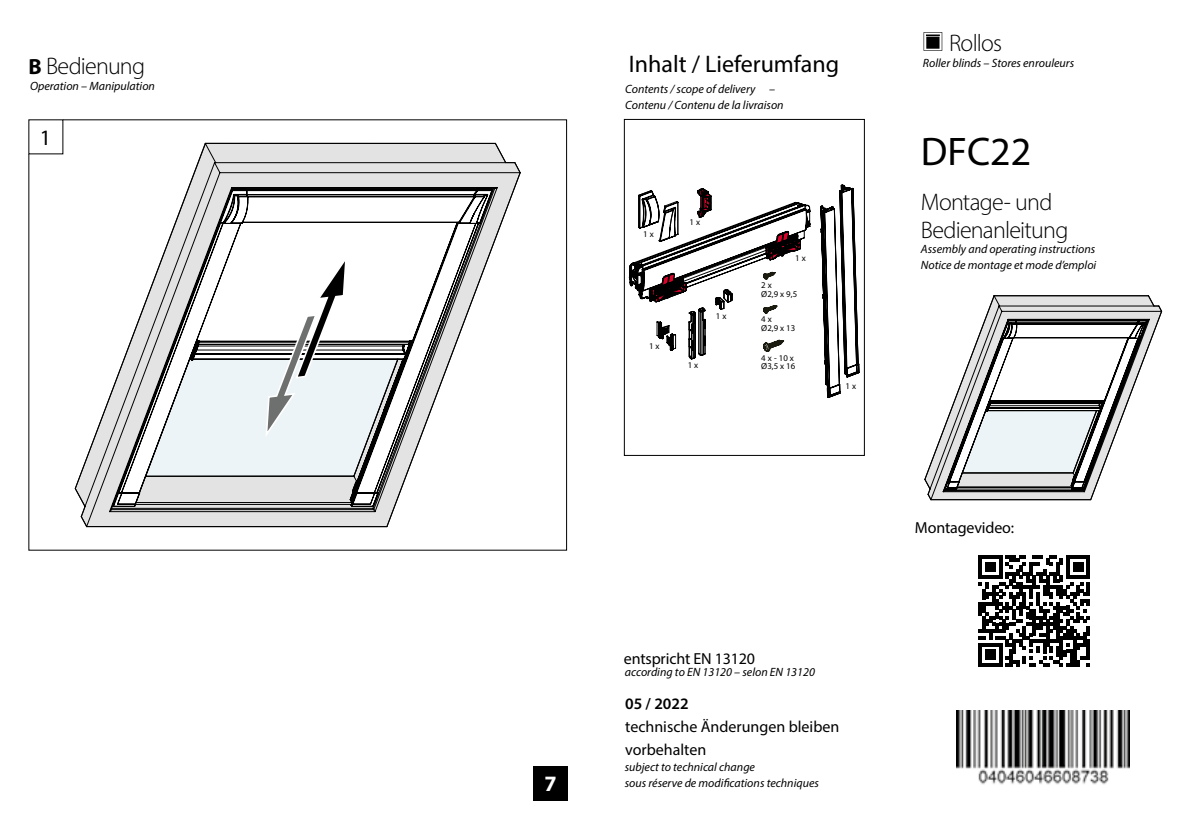
<style>
.page{position:relative;width:1191px;height:840px;background:#fff}
.page>*{position:absolute;margin:0;border:0;box-sizing:border-box;transform-origin:0 0}
.t1{font:40px "Myriad Pro";color:#000}
.t2{font:300 24px/28px "Myriad Pro";letter-spacing:-.03em;color:#000}
.t3{font:24px "Myriad Pro";color:#000}
.t4{font:22px "Myriad Pro";color:#000}
.t5{font:700 22px "Myriad Pro";color:#fff}
.t6{font:16px/22.6px "Myriad Pro";color:#000}
.t7{font:600 16px "Myriad Pro";color:#000}
.t8{font:italic 12px/16px "Myriad Pro";color:#000}
.t9{font:8.8px/8.8px "Myriad Pro";color:#000}
.s1{font-weight:700;font-size:22px}
</style>
<div class="page">
<svg style="left:924px;top:295px;width:238px;height:205px"></svg>
<div style="left:624px;top:119px;width:241px;height:336px;border:1px solid #000"></div>
<svg style="left:75px;top:143px;width:446px;height:384px"></svg>
<svg style="left:146px;top:252px;width:252px;height:224px"></svg>
<img style="left:956px;top:710px;width:173px;height:75px">
<svg style="left:820px;top:185px;width:39px;height:212px"></svg>
<svg style="left:629px;top:188px;width:181px;height:171px"></svg>
<div style="left:533px;top:765px;width:34px;height:34px;background:#000"></div>
<svg style="left:923px;top:32px;width:19px;height:19px"></svg>
<svg style="left:978px;top:555px;width:112px;height:111px"></svg>
<h2 class="t2" style="left:28px;top:51px;width:118px"><span class="s1">B</span> Bedienung</h2>
<p class="t8" style="left:30px;top:77px;width:126px">Operation – Manipulation</p>
<h2 class="t2" style="left:27px;top:55px;width:118px"><span class="s1">B</span> Bedienung</h2>
<p class="t8" style="left:29px;top:81px;width:126px">Operation – Manipulation</p>
<h2 class="t3" style="left:629px;top:49px;width:212px">Inhalt / Lieferumfang</h2>
<p class="t8" style="left:625px;top:81px;width:160px">Contents / scope of delivery –<br>Contenu / Contenu de la livraison</p>
<h2 class="t3" style="left:627px;top:53px;width:212px">Inhalt / Lieferumfang</h2>
<p class="t8" style="left:623px;top:84px;width:160px">Contents / scope of delivery –<br>Contenu / Contenu de la livraison</p>
<h2 class="t2" style="left:949px;top:29px;width:55px">Rollos</h2>
<p class="t8" style="left:923px;top:55px;width:153px">Roller blinds – Stores enrouleurs</p>
<h2 class="t2" style="left:947px;top:33px;width:55px">Rollos</h2>
<p class="t8" style="left:921px;top:58px;width:153px">Roller blinds – Stores enrouleurs</p>
<h3 class="t4" style="left:40px;top:124px;width:13px">1</h3>
<h3 class="t4" style="left:38px;top:128px;width:13px">1</h3>
<h1 class="t1" style="left:921px;top:126px;width:112px">DFC22</h1>
<p class="t9" style="left:643px;top:229px;width:12px">1 x</p>
<p class="t9" style="left:689px;top:217px;width:12px">1 x</p>
<p class="t9" style="left:795px;top:253px;width:12px">1 x</p>
<h2 class="t2" style="left:921px;top:188px;width:149px">Montage- und<br>Bedienanleitung</h2>
<h2 class="t2" style="left:919px;top:191px;width:149px">Montage- und<br>Bedienanleitung</h2>
<p class="t8" style="left:921px;top:241px;width:177px">Assembly and operating instructions<br>Notice de montage et mode d’emploi</p>
<p class="t8" style="left:919px;top:245px;width:177px">Assembly and operating instructions<br>Notice de montage et mode d’emploi</p>
<p class="t9" style="left:761px;top:280px;width:37px">2 x<br>Ø2,9 x 9,5</p>
<p class="t9" style="left:649px;top:341px;width:12px">1 x</p>
<p class="t9" style="left:687px;top:360px;width:12px">1 x</p>
<p class="t9" style="left:716px;top:311px;width:12px">1 x</p>
<p class="t9" style="left:761px;top:315px;width:36px">4 x<br>Ø2,9 x 13</p>
<p class="t9" style="left:761px;top:353px;width:36px">4 x - 10 x<br>Ø3,5 x 16</p>
<p class="t9" style="left:845px;top:382px;width:12px">1 x</p>
<h3 class="t6" style="left:915px;top:515px;width:101px">Montagevideo:</h3>
<h3 class="t6" style="left:913px;top:519px;width:101px">Montagevideo:</h3>
<h3 class="t6" style="left:624px;top:646px;width:133px">entspricht EN 13120</h3>
<h3 class="t6" style="left:622px;top:650px;width:133px">entspricht EN 13120</h3>
<p class="t8" style="left:625px;top:663px;width:192px">according to EN 13120 – selon EN 13120</p>
<p class="t8" style="left:623px;top:667px;width:192px">according to EN 13120 – selon EN 13120</p>
<h3 class="t7" style="left:625px;top:693px;width:65px">05 / 2022</h3>
<h3 class="t6" style="left:625px;top:714px;width:216px">technische Änderungen bleiben vorbehalten</h3>
<h3 class="t7" style="left:623px;top:697px;width:65px">11 / 2021</h3>
<h3 class="t6" style="left:623px;top:718px;width:216px">technische Änderungen bleiben vorbehalten</h3>
<h3 class="t5" style="left:544px;top:769px;width:14px">7</h3>
<h3 class="t5" style="left:543px;top:773px;width:14px">7</h3>
<p class="t8" style="left:625px;top:758px;width:196px">subject to technical change<br>sous réserve de modifications techniques</p>
<p class="t8" style="left:623px;top:761px;width:132px">subject to technical change</p>
</div>
